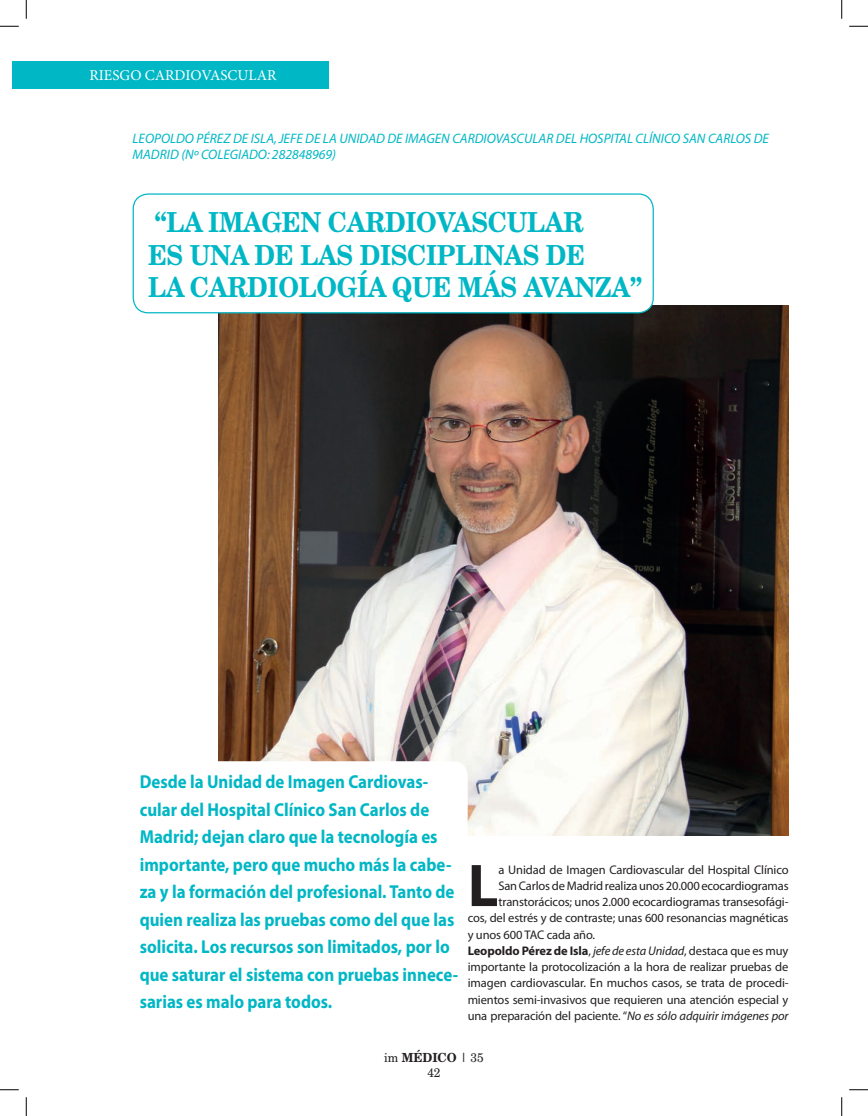
<style>
.page{position:relative;width:868px;height:1116px;background:#fff}
.page>*{position:absolute;margin:0;border:0;box-sizing:border-box;transform-origin:0 0}
.t1{font:700 60.75px "Myriad";color:#231f20}
.t2{font:700 27.5px/32.5px "New Brunswick";letter-spacing:-.01em;color:#00b7c5;scale:.9 1}
.t3{font:700 18.75px/27.5px "Myriad Pro";color:#00b7c5;scale:.9 1}
.t4{font:15px "Minion Pro";color:#fff}
.t5{font:italic 13.75px/16.5px "Myriad";color:#00b7c5}
.t6{font:12.5px "Myriad Pro";letter-spacing:-.01em;color:#231f20}
.t7{font:700 12.5px "Myriad Pro";letter-spacing:-.01em;color:#231f20}
.t8{font:12.5px/15px "New Brunswick";color:#231f20;text-align:center;scale:.95 1}
.s1{font-weight:400}
.s2{font-weight:400;font-style:italic}
.s3{font-style:italic}
.s4{font-weight:700}
</style>
<div class="page">
<div style="left:12px;top:61px;width:316px;height:27px;background:#00b7c5"></div>
<img style="left:219px;top:305px;width:569px;height:530px">
<div style="left:133px;top:194px;width:520px;height:119px;background:#fff;border-radius:15px"></div>
<div style="left:133px;top:193px;width:520px;height:120px;border:1px solid #00b7c5;border-radius:15px"></div>
<div style="left:133px;top:761px;width:334px;height:259px;background:#fff;border-radius:15px"></div>
<svg style="left:0;top:25px;width:19px;height:2px"></svg>
<svg style="left:849px;top:25px;width:18px;height:2px"></svg>
<svg style="left:0;top:1089px;width:19px;height:1px"></svg>
<svg style="left:849px;top:1089px;width:18px;height:1px"></svg>
<svg style="left:25px;top:0;width:2px;height:19px"></svg>
<svg style="left:25px;top:1097px;width:2px;height:18px"></svg>
<svg style="left:841px;top:0;width:1px;height:19px"></svg>
<svg style="left:841px;top:1097px;width:1px;height:18px"></svg>
<p class="t4" style="left:89px;top:65px;width:188px">RIESGO CARDIOVASCULAR</p>
<p class="t5" style="left:133px;top:131px;width:638px">LEOPOLDO PÉREZ DE ISLA, JEFE DE LA UNIDAD DE IMAGEN CARDIOVASCULAR DEL HOSPITAL CLÍNICO SAN CARLOS DE<br>MADRID (Nº COLEGIADO: 282848969)</p>
<h2 class="t2" style="left:148px;top:205px;width:550px">“LA IMAGEN CARDIOVASCULAR<br>ES UNA DE LAS DISCIPLINAS DE<br>LA CARDIOLOGÍA QUE MÁS AVANZA”</h2>
<p class="t3" style="left:140px;top:767px;width:355px">Desde la Unidad de Imagen Cardiovas&shy;cular del Hospital Clínico San Carlos de Madrid; dejan claro que la tecnología es importante, pero que mucho más la cabe&shy;za y la formación del profesional. Tanto de quien realiza las pruebas como del que las solicita. Los recursos son limitados, por lo que saturar el sistema con pruebas innece&shy;sarias es malo para todos.</p>
<h1 class="t1" style="left:467px;top:854px;width:32px">L</h1>
<p class="t6" style="left:498px;top:861px;width:292px">a Unidad de Imagen Cardiovascular del Hospital Clínico</p>
<p class="t6" style="left:498px;top:877px;width:292px">San Carlos de Madrid realiza unos 20.000 ecocardiogramas</p>
<p class="t6" style="left:498px;top:894px;width:291px">transtorácicos; unos 2.000 ecocardiogramas transesofági-</p>
<p class="t6" style="left:467px;top:910px;width:322px">cos, del estrés y de contraste; unas 600 resonancias magnéticas</p>
<p class="t6" style="left:467px;top:926px;width:129px">y unos 600 TAC cada año.</p>
<p class="t7" style="left:467px;top:942px;width:322px">Leopoldo Pérez de Isla<span class="s1">,</span> <span class="s2">jefe de esta Unidad</span><span class="s1">, destaca que es muy</span></p>
<p class="t6" style="left:467px;top:959px;width:322px">importante la protocolización a la hora de realizar pruebas de</p>
<p class="t6" style="left:467px;top:975px;width:322px">imagen cardiovascular. En muchos casos, se trata de procedi-</p>
<p class="t6" style="left:467px;top:991px;width:322px">mientos semi-invasivos que requieren una atención especial y</p>
<p class="t6" style="left:467px;top:1007px;width:322px">una preparación del paciente. “<span class="s3">No es sólo adquirir imágenes por</span></p>
<p class="t8" style="left:384px;top:1049px;width:106px">im <span class="s4">MÉDICO</span> | 35<br>42</p>
</div>
